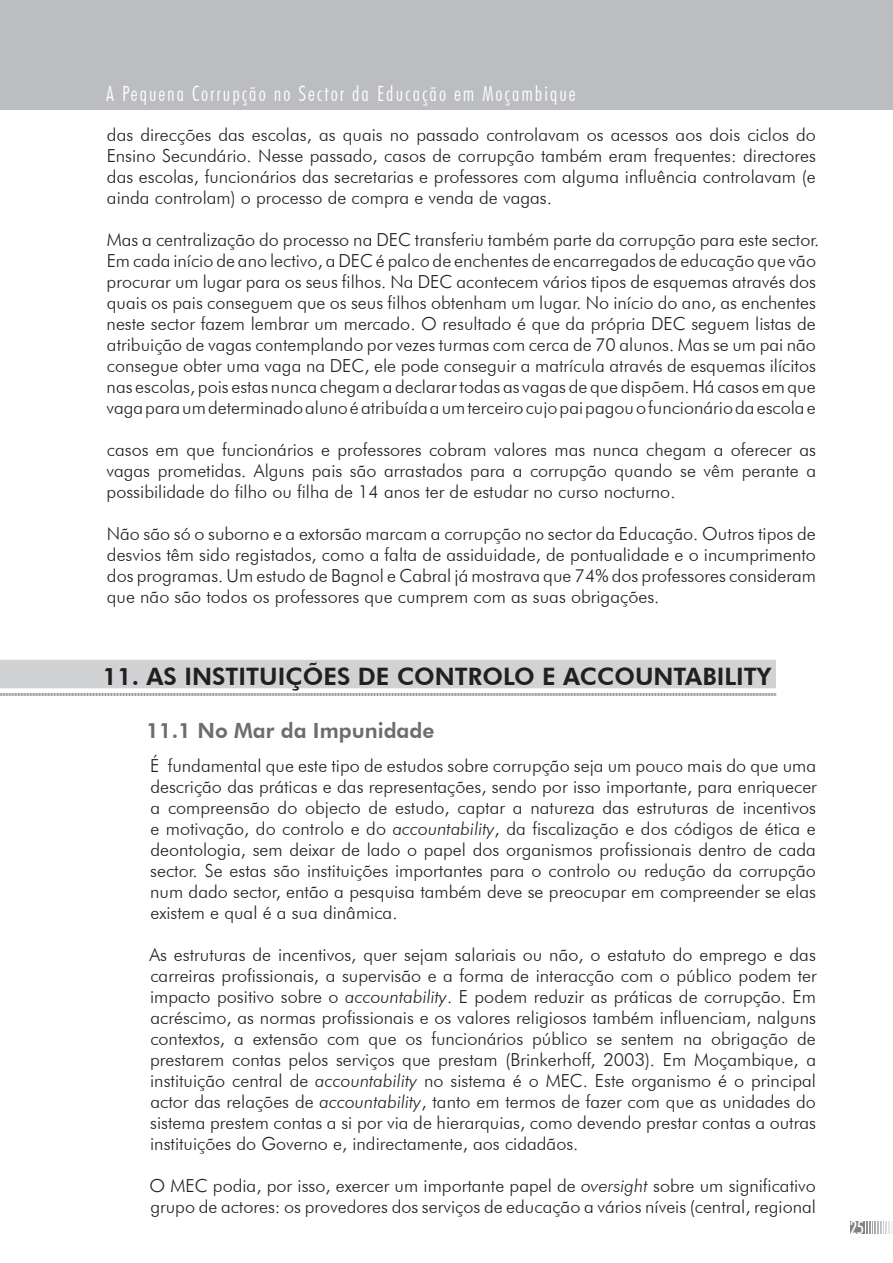
<style>
.page{position:relative;width:893px;height:1263px;background:#fff}
.page>*{position:absolute;margin:0;border:0;box-sizing:border-box;transform-origin:0 0}
.TITULOS_MM{font:800 24px "Futura BT";color:#231f20}
.t1{font:300 condensed 21px "Futura BT";letter-spacing:.095em;color:#fff}
.SUBTITULOS_MM{font:800 21px "Futura BT";color:#6c6d70}
.Texto_do_Subtitulo_M{font:300 18px/21px "Futura BT";color:#231f20;text-align:justify}
.Texto_Normal_MM{font:300 18px/21px "Futura BT";color:#231f20;text-align:justify}
.Footnote_Text_MM{font:300 18px/21px "Futura BT";color:#231f20;text-align:justify}
.t2{font:500 condensed 18px "Futura BT";color:#fff}
.s1{font-style:italic}
</style>
<div class="page">
<div style="left:850px;top:1221px;width:13px;height:13px;background:#808285"></div>
<svg style="left:863px;top:1221px;width:30px;height:13px"></svg>
<svg style="left:866px;top:1221px;width:25px;height:12px"></svg>
<div style="left:0;top:0;width:893px;height:109px;background:#bcbdc0"></div>
<svg style="left:0;top:693px;width:776px;height:3px;background:#b7b8ba"></svg>
<div style="left:0;top:660px;width:776px;height:28px;background:#d1d2d4"></div>
<p class="t1" style="left:106px;top:81px;width:471px">A Pequena Corrupção no Sector da Educação em Moçambique</p>
<p class="Footnote_Text_MM" style="left:107px;top:124px;width:711px">das direcções das escolas, as quais no passado controlavam os acessos aos dois ciclos do Ensino Secundário. Nesse passado, casos de corrupção também eram frequentes: directores das escolas, funcionários das secretarias e professores com alguma influência controlavam (e ainda controlam) o processo de compra e venda de vagas.</p>
<p class="Texto_Normal_MM" style="left:106px;top:229px;width:715px;text-align:left">Mas a centralização do processo na DEC transferiu também parte da corrupção para este sector.<br>Em cada início de ano lectivo, a DEC é palco de enchentes de encarregados de educação que vão procurar um lugar para os seus filhos. Na DEC acontecem vários tipos de esquemas através dos quais os pais conseguem que os seus filhos obtenham um lugar. No início do ano, as enchentes neste sector fazem lembrar um mercado. O resultado é que da própria DEC seguem listas de atribuição de vagas contemplando por vezes turmas com cerca de 70 alunos. Mas se um pai não consegue obter uma vaga na DEC, ele pode conseguir a matrícula através de esquemas ilícitos nas escolas, pois estas nunca chegama declarartodas as vagas de que dispõem.Há casos emque vagaparaumdeterminadoalunoéatribuídaaumterceirocujopaipagouofuncionáriodaescolae</p>
<p class="Texto_Normal_MM" style="left:106px;top:439px;width:711px">casos em que funcionários e professores cobram valores mas nunca chegam a oferecer as vagas prometidas. Alguns pais são arrastados para a corrupção quando se vêm perante a possibilidade do filho ou filha de 14 anos ter de estudar no curso nocturno.</p>
<p class="Texto_Normal_MM" style="left:107px;top:523px;width:711px">Não são só o suborno e a extorsão marcam a corrupção no sector da Educação. Outros tipos de desvios têm sido registados, como a falta de assiduidade, de pontualidade e o incumprimento dos programas. Um estudo de Bagnol e Cabral já mostrava que 74% dos professores consideram que não são todos os professores que cumprem com as suas obrigações.</p>
<p class="TITULOS_MM" style="left:102px;top:662px;width:394px">11. AS INSTITUIÇÕESDE CONTROLO</p>
<p class="TITULOS_MM" style="left:542px;top:662px;width:92px">E ACCOUN</p>
<p class="TITULOS_MM" style="left:674px;top:662px;width:99px">TABILITY</p>
<p class="SUBTITULOS_MM" style="left:146px;top:718px;width:290px">11.1 No Mar da Impunidade</p>
<p class="Texto_do_Subtitulo_M" style="left:150px;top:754px;width:668px">É fundamental que este tipo de estudos sobre corrupção seja um pouco mais do que uma descrição das práticas e das representações, sendo por isso importante, para enriquecer a compreensão do objecto de estudo, captar a natureza das estruturas de incentivos e motivação, do controlo e do <span class="s1">accountability</span>, da fiscalização e dos códigos de ética e deontologia, sem deixar de lado o papel dos organismos profissionais dentro de cada sector. Se estas são instituições importantes para o controlo ou redução da corrupção num dado sector, então a pesquisa também deve se preocupar em compreender se elas existem e qual é a sua dinâmica.</p>
<p class="Texto_do_Subtitulo_M" style="left:149px;top:943px;width:669px">As estruturas de incentivos, quer sejam salariais ou não, o estatuto do emprego e das carreiras profissionais, a supervisão e a forma de interacção com o público podem ter impacto positivo sobre o <span class="s1">accountability</span>. E podem reduzir as práticas de corrupção. Em acréscimo, as normas profissionais e os valores religiosos também influenciam, nalguns contextos, a extensão com que os funcionários público se sentem na obrigação de prestarem contas pelos serviços que prestam (Brinkerhoff, 2003). Em Moçambique, a instituição central de <span class="s1">accountability</span> no sistema é o MEC. Este organismo é o principal actor das relações de <span class="s1">accountability</span>, tanto em termos de fazer com que as unidades do sistema prestem contas a si por via de hierarquias, como devendo prestar contas a outras instituições do Governo e, indirectamente, aos cidadãos.</p>
<p class="Texto_do_Subtitulo_M" style="left:150px;top:1174px;width:668px">O MEC podia, por isso, exercer um importante papel de <span class="s1">oversight</span> sobre um significativo grupo de actores: os provedores dos serviços de educação a vários níveis (central, regional</p>
<p class="t2" style="left:850px;top:1217px;width:14px">25</p>
</div>
